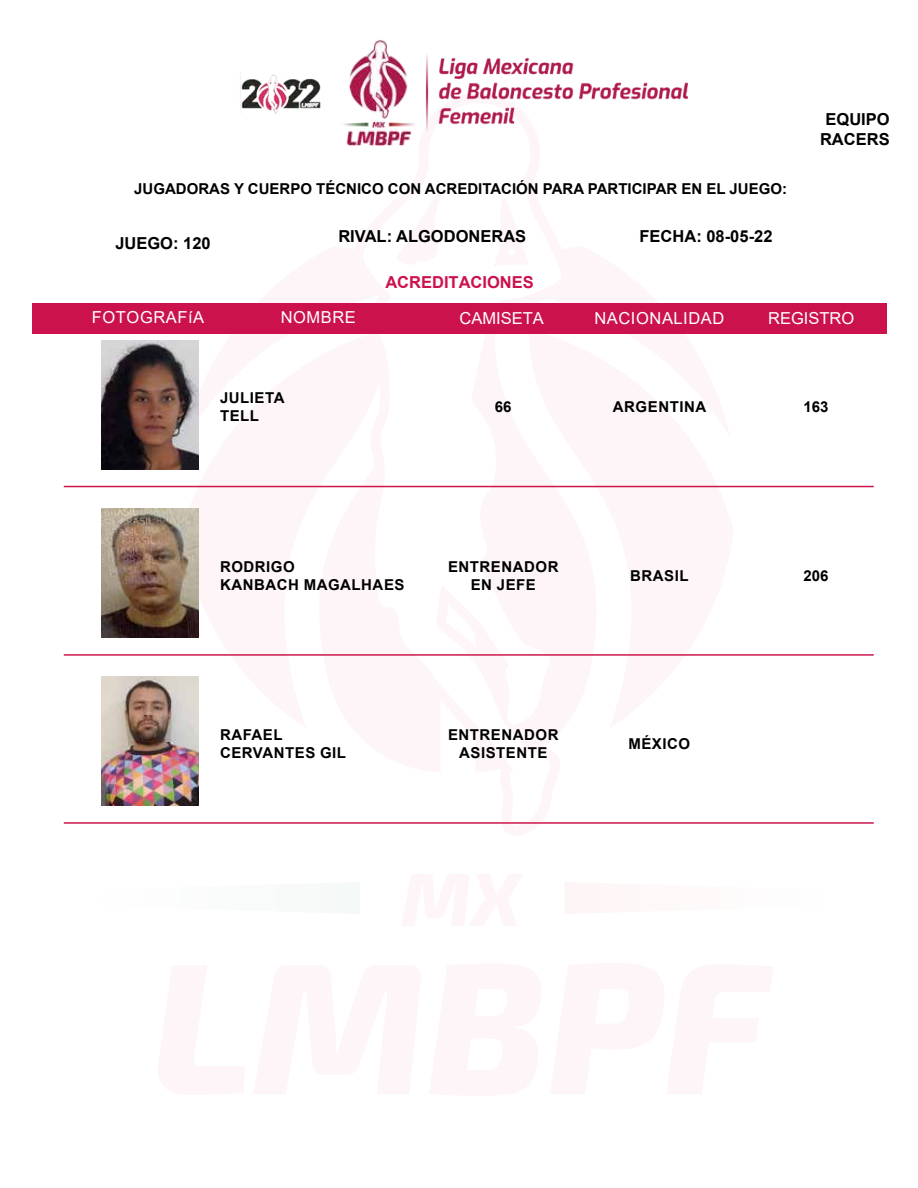
<style>
.page{position:relative;width:918px;height:1188px;background:#fff}
.page>*{position:absolute;margin:0;border:0;box-sizing:border-box;transform-origin:0 0}
.t1{font:700 16.5px/19.8px "Arial";color:#000;text-align:center}
.t2{font:16.5px "Arial";letter-spacing:.035em;color:#fff}
.t3{font:16.5px "Arial";color:#fff}
.t4{font:700 16.5px "Arial";color:#cc124c}
.t5{font:700 15px/18px "Arial";letter-spacing:.035em;color:#000}
.t6{font:700 15px "Arial";color:#000}
</style>
<div class="page">
<div style="left:33px;top:303px;width:854px;height:31px;background:#cc124c"></div>
<img style="left:240px;top:40px;width:447px;height:105px">
<img style="left:102px;top:340px;width:96px;height:129px">
<hr style="left:64px;top:486px;width:810px;height:1px;background:#cc164d">
<img style="left:102px;top:509px;width:96px;height:129px">
<img style="left:102px;top:677px;width:96px;height:129px">
<hr style="left:64px;top:654px;width:810px;height:2px;background:#cc164d">
<hr style="left:64px;top:822px;width:810px;height:2px;background:#cc164d">
<p class="t6" style="left:134px;top:178px;width:654px">JUGADORAS Y CUERPO TÉCNICO CON ACREDITACIÓN PARA PARTICIPAR EN EL JUEGO:</p>
<p class="t1" style="left:115px;top:233px;width:97px">JUEGO: 120</p>
<p class="t1" style="left:338px;top:227px;width:189px">RIVAL: ALGODONERAS</p>
<p class="t1" style="left:640px;top:227px;width:134px">FECHA: 08-05-22</p>
<p class="t4" style="left:385px;top:271px;width:150px">ACREDITACIONES</p>
<p class="t1" style="left:820px;top:110px;width:71px">EQUIPO<br>RACERS</p>
<p class="t2" style="left:92px;top:306px;width:114px">FOTOGRAFíA</p>
<p class="t2" style="left:281px;top:306px;width:77px">NOMBRE</p>
<p class="t3" style="left:460px;top:307px;width:86px">CAMISETA</p>
<p class="t3" style="left:768px;top:307px;width:88px">REGISTRO</p>
<p class="t2" style="left:594px;top:307px;width:131px">NACIONALIDAD</p>
<p class="t5" style="left:220px;top:389px;width:66px">JULIETA<br>TELL</p>
<p class="t5" style="left:495px;top:398px;width:18px">66</p>
<p class="t5" style="left:613px;top:398px;width:95px">ARGENTINA</p>
<p class="t5" style="left:804px;top:398px;width:27px">163</p>
<p class="t5" style="left:220px;top:558px;width:186px">RODRIGO<br>KANBACH MAGALHAES</p>
<p class="t5" style="left:448px;top:558px;width:112px;text-align:center">ENTRENADOR<br>EN JEFE</p>
<p class="t5" style="left:220px;top:726px;width:128px">RAFAEL<br>CERVANTES GIL</p>
<p class="t5" style="left:448px;top:726px;width:112px;text-align:center">ENTRENADOR<br>ASISTENTE</p>
<p class="t5" style="left:630px;top:567px;width:60px">BRASIL</p>
<p class="t5" style="left:628px;top:735px;width:63px">MÉXICO</p>
<p class="t5" style="left:804px;top:567px;width:27px">206</p>
</div>
